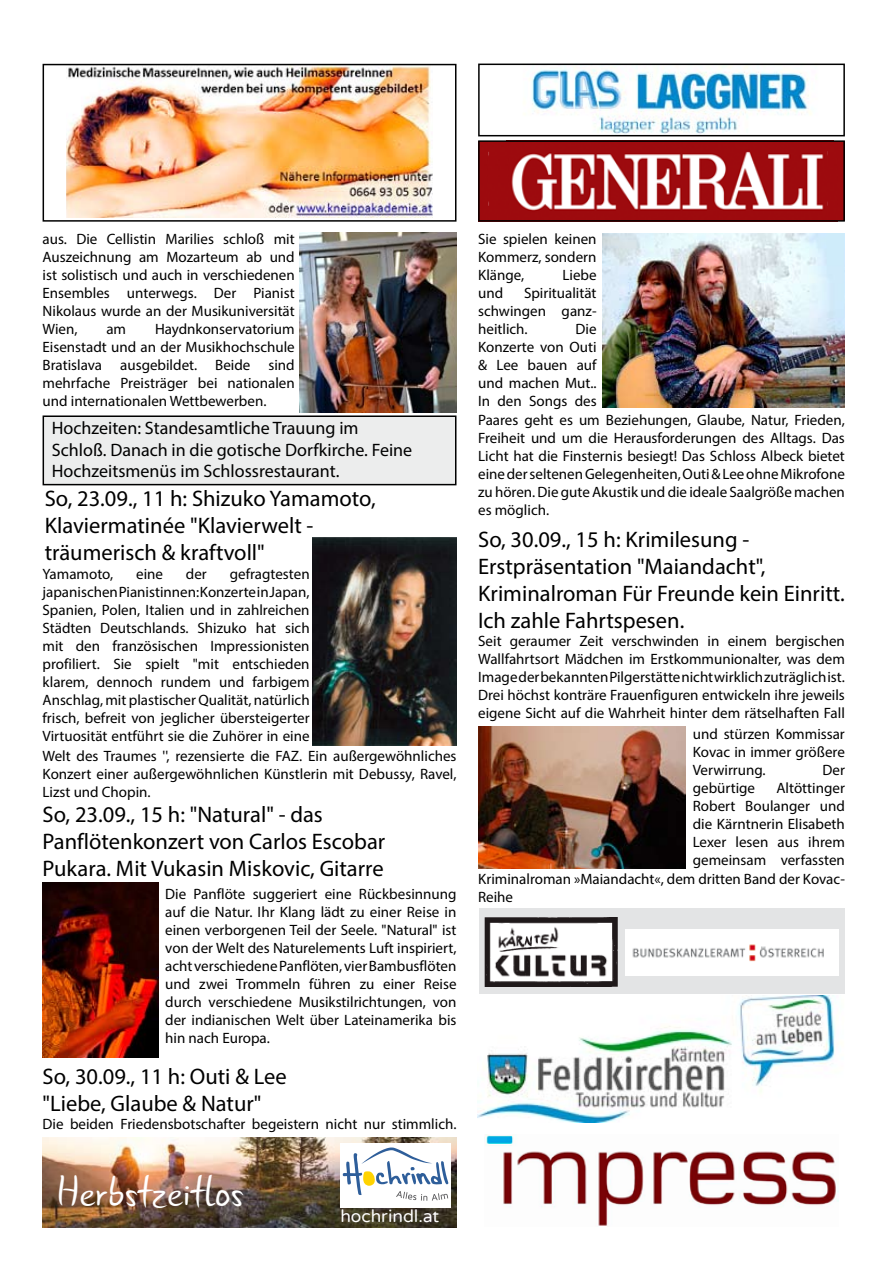
<style>
.page{position:relative;width:896px;height:1272px;background:#fff}
.page>*{position:absolute;margin:0;border:0;box-sizing:border-box;transform-origin:0 0}
.t1{font:44.1px "Gunny Rewritten";color:#fff}
.t2{font:22.5px/27px "Myriad Pro";color:#000}
.t3{font:18px/21.6px "Myriad Pro";color:#000}
.t4{font:17.4px "Varela Round";color:#fff}
.t5{font:15px/18px "Myriad Pro";color:#000;text-align:justify}
</style>
<div class="page">
<div style="left:43px;top:416px;width:412px;height:68px;background:#eceded"></div>
<div style="left:43px;top:415px;width:413px;height:70px;border:2px solid #000"></div>
<img style="left:66px;top:67px;width:366px;height:150px">
<div style="left:43px;top:64px;width:413px;height:158px;border:2px solid #000"></div>
<img style="left:833px;top:143px;width:8px;height:76px">
<img style="left:529px;top:67px;width:283px;height:66px">
<div style="left:478px;top:64px;width:366px;height:72px;border:2px solid #000"></div>
<img style="left:508px;top:143px;width:325px;height:76px">
<div style="left:481px;top:143px;width:27px;height:76px;background:#9d0a0e"></div>
<div style="left:478px;top:140px;width:366px;height:82px;border:2px solid #000"></div>
<img style="left:484px;top:1134px;width:354px;height:91px">
<div style="left:479px;top:908px;width:365px;height:85px;background:#e3e4e5"></div>
<img style="left:484px;top:917px;width:133px;height:69px">
<img style="left:625px;top:929px;width:213px;height:46px">
<img style="left:477px;top:995px;width:358px;height:127px">
<img style="left:299px;top:232px;width:157px;height:180px">
<img style="left:312px;top:538px;width:144px;height:207px">
<img style="left:43px;top:882px;width:116px;height:175px">
<img style="left:602px;top:233px;width:242px;height:174px">
<img style="left:478px;top:726px;width:206px;height:142px">
<img style="left:43px;top:1137px;width:413px;height:90px">
<div style="left:340px;top:1143px;width:110px;height:64px;background:#fff"></div>
<svg style="left:342px;top:1147px;width:106px;height:53px"></svg>
<p class="t5" style="left:43px;top:230px;width:253px">aus. Die Cellistin Marilies schloß mit Auszeichnung am Mozarteum ab und ist solistisch und auch in verschiedenen Ensembles unterwegs. Der Pianist Nikolaus wurde an der Musikuniversität Wien,</p>
<p class="t5" style="left:43px;top:320px;width:253px;text-indent:112px">Haydnkonservatorium Eisenstadt und an der Musikhochschule Bratislava ausgebildet. Beide sind mehrfache Preisträger bei nationalen und internationalen Wettbewerben.</p>
<p class="t5" style="left:106px;top:320px;width:21px">am</p>
<p class="t3" style="left:52px;top:417px;width:362px">Hochzeiten: Standesamtliche Trauung im<br>Schloß. Danach in die gotische Dorfkirche. Feine<br>Hochzeitsmenüs im Schlossrestaurant.</p>
<h2 class="t2" style="left:45px;top:484px;width:332px">So, 23.09., 11 h: Shizuko Yamamoto,<br>Klaviermatinée "Klavierwelt - träumerisch &amp; kraftvoll"</h2>
<p class="t5" style="left:43px;top:564px;width:72px">Yamamoto,</p>
<p class="t5" style="left:136px;top:564px;width:28px">eine</p>
<p class="t5" style="left:186px;top:564px;width:22px">der</p>
<p class="t5" style="left:43px;top:564px;width:268px;text-indent:187px">gefragtesten japanischen Pianistinnen: Konzerte in Japan, Spanien, Polen, Italien und in zahlreichen Städten Deutschlands. Shizuko hat sich mit den französischen Impressionisten profiliert. Sie spielt "mit entschieden klarem, dennoch rundem und farbigem Anschlag, mit plastischer Qualität, natürlich frisch, befreit von jeglicher übersteigerter Virtuosität entführt sie die Zuhörer in eine</p>
<p class="t5" style="left:43px;top:746px;width:415px">Welt des Traumes '', rezensierte die FAZ. Ein außergewöhnliches Konzert einer außergewöhnlichen Künstlerin mit Debussy, Ravel, Lizst und Chopin.</p>
<h2 class="t2" style="left:43px;top:800px;width:344px">So, 23.09., 15 h: "Natural" - das<br>Panflötenkonzert von Carlos Escobar<br>Pukara. Mit Vukasin Miskovic, Gitarre</h2>
<p class="t5" style="left:165px;top:885px;width:292px">Die Panflöte suggeriert eine Rückbesinnung auf die Natur. Ihr Klang lädt zu einer Reise in einen verborgenen Teil der Seele. "Natural" ist von der Welt des Naturelements Luft inspiriert, acht verschiedene Panflöten, vier Bambusflöten und zwei Trommeln führen zu einer Reise durch verschiedene Musikstilrichtungen, von der indianischen Welt über Lateinamerika bis hin nach Europa.</p>
<h2 class="t2" style="left:43px;top:1062px;width:245px">So, 30.09., 11 h: Outi &amp; Lee "Liebe, Glaube &amp; Natur"</h2>
<p class="t5" style="left:43px;top:1114px;width:415px">Die beiden Friedensbotschafter begeistern nicht nur stimmlich.</p>
<h1 class="t1" style="left:57px;top:1163px;width:188px">Herbstzeitlos</h1>
<p class="t4" style="left:340px;top:1205px;width:100px">hochrindl.at</p>
<p class="t5" style="left:478px;top:230px;width:120px">Sie spielen keinen Kommerz, sondern Klänge,</p>
<p class="t5" style="left:562px;top:266px;width:36px">Liebe</p>
<p class="t5" style="left:478px;top:284px;width:120px;text-indent:46px">Spiritualität schwingen ganz&shy;heitlich.</p>
<p class="t5" style="left:478px;top:284px;width:27px">und</p>
<p class="t5" style="left:478px;top:320px;width:368px;text-align:left;text-indent:97px">Die<br>Konzerte von Outi<br>&amp; Lee bauen auf<br>und machen Mut..<br>In den Songs des<br>Paares geht es um Beziehungen, Glaube, Natur, Frieden, Freiheit und um die Herausforderungen des Alltags. Das Licht hat die Finsternis besiegt! Das Schloss Albeck bietet eine der seltenen Gelegenheiten, Outi &amp; Lee ohne Mikrofone zu hören. Die gute Akustik und die ideale Saalgröße machen es möglich.</p>
<h2 class="t2" style="left:478px;top:525px;width:368px">So, 30.09., 15 h: Krimilesung -<br>Erstpräsentation "Maiandacht",<br>Kriminalroman Für Freunde kein Einritt.<br>Ich zahle Fahrtspesen.</h2>
<p class="t5" style="left:478px;top:631px;width:368px">Seit geraumer Zeit verschwinden in einem bergischen Wallfahrtsort Mädchen im Erstkommunionalter, was dem Image der bekannten Pilgerstätte nicht wirklich zuträglich ist.<br>Drei höchst konträre Frauenfiguren entwickeln ihre jeweils eigene Sicht auf die Wahrheit hinter dem rätselhaften Fall</p>
<p class="t5" style="left:692px;top:724px;width:153px">und stürzen Kommissar Kovac in immer größere Verwirrung.</p>
<p class="t5" style="left:822px;top:760px;width:24px">Der</p>
<p class="t5" style="left:692px;top:778px;width:154px;text-indent:84px">Altöttinger Robert Boulanger und die Kärntnerin Elisabeth Lexer lesen aus ihrem gemeinsam verfassten</p>
<p class="t5" style="left:478px;top:870px;width:368px">Kriminalroman »Maiandacht«, dem dritten Band der Kovac-<br>Reihe</p>
<p class="t5" style="left:692px;top:778px;width:64px">gebürtige</p>
</div>
